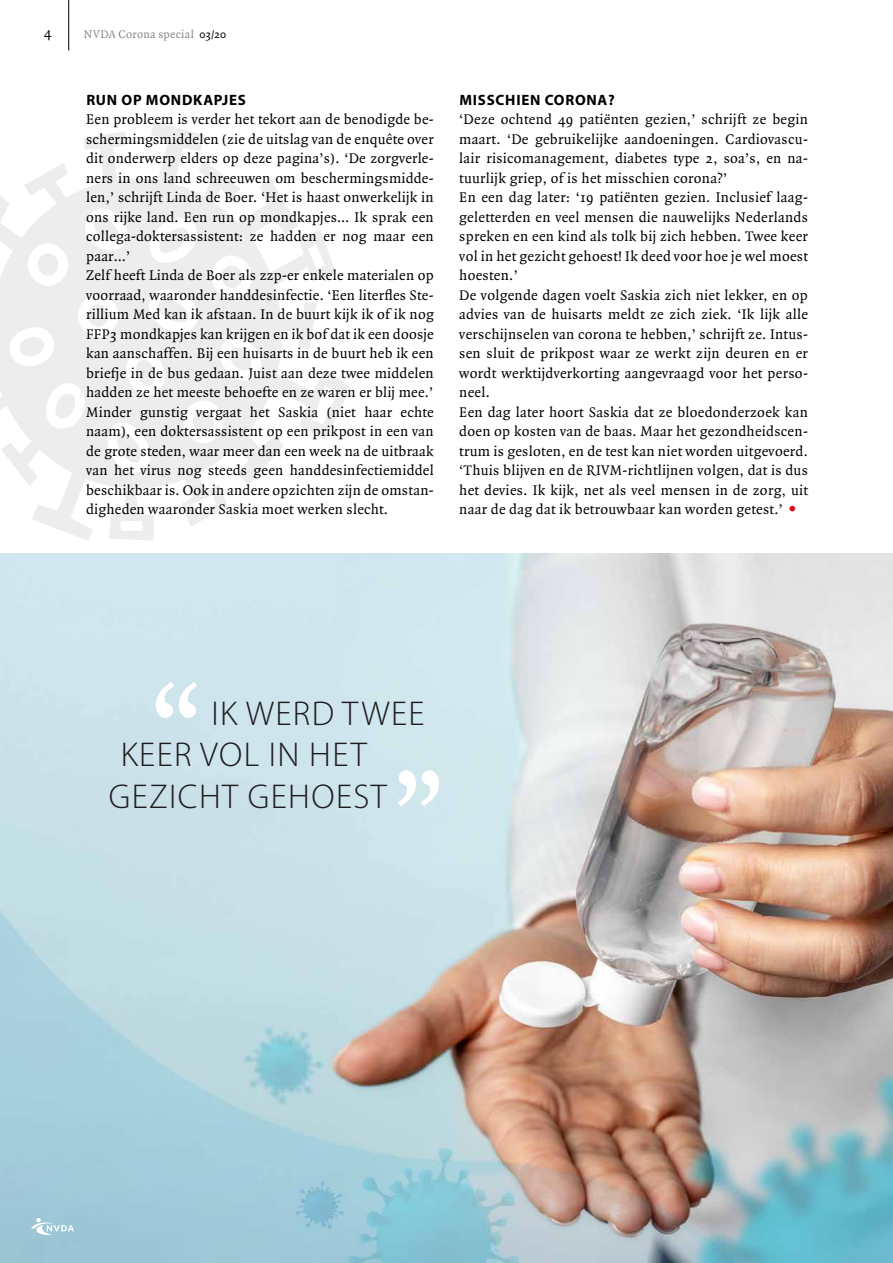
<style>
.page{position:relative;width:893px;height:1263px;background:#fff}
.page>*{position:absolute;margin:0;border:0;box-sizing:border-box;transform-origin:0 0}
.t1{font:700 101.1px "Quadraat";color:#fff}
.t2{font:300 34.5px "Myriad Pro";letter-spacing:.04em;color:#1e1c1e}
.t3{font:15px/19.5px "Quadraat";letter-spacing:.015em;color:#000}
.t4{font:700 15px "Myriad Pro";letter-spacing:.05em;color:#000}
.t5{font:12px "Quadraat";letter-spacing:.02em;color:#878787}
.s1{color:#000}
.s2{font-size:27px;color:#e30613}
</style>
<div class="page">
<hr style="left:68px;top:0;width:1px;height:50px;background:#000">
<img style="left:0;top:554px;width:893px;height:709px">
<svg style="left:0;top:122px;width:351px;height:419px;fill:#f2f2f2"></svg>
<svg style="left:31px;top:1218px;width:43px;height:17px"></svg>
<p class="t3" style="left:44px;top:23px;width:9px">4</p>
<p class="t5" style="left:84px;top:28px;width:144px">NVDA Corona special <span class="s1">03/20</span></p>
<p class="t4" style="left:86px;top:91px;width:161px">RUN OP MONDKAPJES</p>
<p class="t3" style="left:86px;top:110px;width:349px">Een probleem is verder het tekort aan de benodigde be&shy;schermingsmiddelen (zie de uitslag van de enquête over dit onderwerp elders op deze pagina’s). ‘De zorgverle&shy;ners in ons land schreeuwen om beschermingsmidde&shy;len,’ schrijft Linda de Boer. ‘Het is haast onwerkelijk in ons rijke land. Een run op mondkapjes… Ik sprak een collega-doktersassistent: ze hadden er nog maar een paar…’<br>Zelf heeft Linda de Boer als zzp-er enkele materialen op voorraad, waaronder handdesinfectie. ‘Een literfles Ste&shy;rillium Med kan ik afstaan. In de buurt kijk ik of ik nog FFP3 mondkapjes kan krijgen en ik bof dat ik een doosje kan aanschaffen. Bij een huisarts in de buurt heb ik een briefje in de bus gedaan. Juist aan deze twee middelen hadden ze het meeste behoefte en ze waren er blij mee.’ Minder gunstig vergaat het Saskia (niet haar echte naam), een doktersassistent op een prikpost in een van de grote steden, waar meer dan een week na de uitbraak van het virus nog steeds geen handdesinfectiemiddel beschikbaar is. Ook in andere opzichten zijn de omstan&shy;digheden waaronder Saskia moet werken slecht.</p>
<p class="t4" style="left:459px;top:91px;width:157px">MISSCHIEN CORONA?</p>
<p class="t3" style="left:459px;top:110px;width:350px">‘Deze ochtend 49 patiënten gezien,’ schrijft ze begin maart. ‘De gebruikelijke aandoeningen. Cardiovascu&shy;lair risicomanagement, diabetes type 2, soa’s, en na&shy;tuurlijk griep, of is het misschien corona?’<br>En een dag later: ‘19 patiënten gezien. Inclusief laag&shy;geletterden en veel mensen die nauwelijks Nederlands spreken en een kind als tolk bij zich hebben. Twee keer vol in het gezicht gehoest! Ik deed voor hoe je wel moest hoesten.’<br>De volgende dagen voelt Saskia zich niet lekker, en op advies van de huisarts meldt ze zich ziek. ‘Ik lijk alle verschijnselen van corona te hebben,’ schrijft ze. Intus&shy;sen sluit de prikpost waar ze werkt zijn deuren en er wordt werktijdverkorting aangevraagd voor het perso&shy;neel.<br>Een dag later hoort Saskia dat ze bloedonderzoek kan doen op kosten van de baas. Maar het gezondheidscen&shy;trum is gesloten, en de test kan niet worden uitgevoerd. ‘Thuis blijven en de RIVM-richtlijnen volgen, dat is dus het devies. Ik kijk, net als veel mensen in de zorg, uit naar de dag dat ik betrouwbaar kan worden getest.’ <span class="s2">•</span></p>
<h1 class="t1" style="left:152px;top:668px;width:50px">“</h1>
<h2 class="t2" style="left:211px;top:694px;width:215px">IK WERD TWEE</h2>
<h2 class="t2" style="left:121px;top:736px;width:248px">KEER VOL IN HET</h2>
<h2 class="t2" style="left:109px;top:777px;width:280px">GEZICHT GEHOEST</h2>
<h1 class="t1" style="left:443px;top:821px;width:50px;rotate:-180deg">“</h1>
</div>
